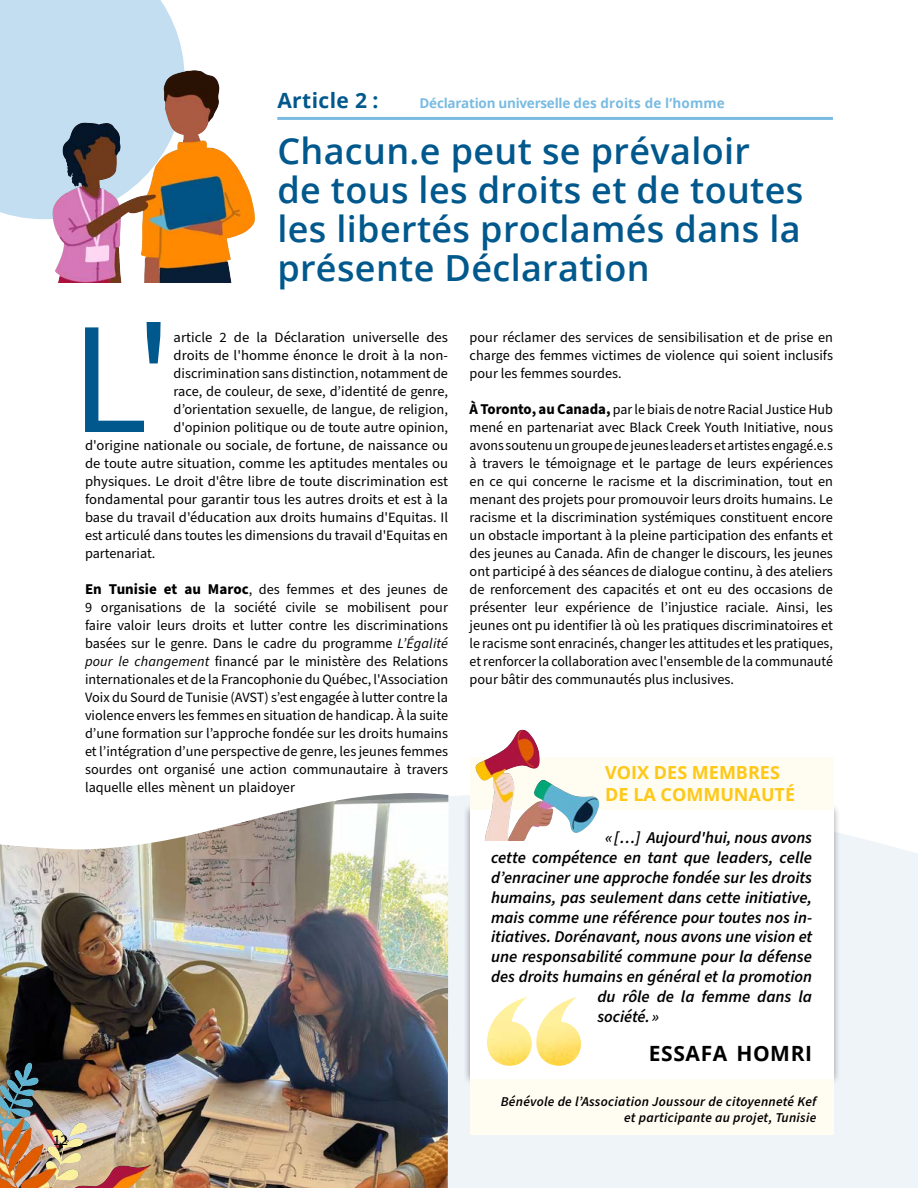
<style>
.page{position:relative;width:918px;height:1188px;background:#fff}
.page>*{position:absolute;margin:0;border:0;box-sizing:border-box;transform-origin:0 0}
.t1{font:159.45px "Source Sans Pro";color:#00588d}
.t2{font:600 36px/39px "Open Sans";letter-spacing:.01em;color:#00588d}
.t3{font:700 21px "Open Sans";letter-spacing:.03em;color:#000}
.t4{font:700 21px "Open Sans";letter-spacing:.02em;color:#00588d}
.t5{font:700 18px/21.6px "Open Sans";color:#fec818}
.t6{font:italic 600 16.5px "Source Sans Pro";color:#000}
.t7{font:15px "Source Sans Pro";color:#000}
.t8{font:14.25px/18px "Source Sans Pro";color:#000;text-align:justify}
.t9{font:italic 600 13.5px/16.2px "Source Sans Pro";letter-spacing:.02em;color:#000;text-align:right}
.t10{font:700 13.5px "Open Sans";letter-spacing:-.02em;color:#79bbe2}
.s1{font-weight:700;font-size:15px}
.s2{font-style:italic}
</style>
<div class="page">
<svg style="left:448px;top:773px;width:470px;height:415px;fill:#eff4f9"></svg>
<img style="left:0;top:850px;width:448px;height:338px">
<img style="left:0;top:793px;width:448px;height:57px">
<hr style="left:277px;top:117px;width:556px;height:3px;background:#79bbe2">
<div style="left:463px;top:802px;width:378px;height:284px;background:#000;opacity:.4"></div>
<div style="left:470px;top:810px;width:363px;height:268px;background:#fff"></div>
<img style="left:487px;top:997px;width:94px;height:69px">
<div style="left:470px;top:757px;width:363px;height:53px;background:#fffcf1"></div>
<img style="left:475px;top:729px;width:125px;height:111px">
<div style="left:470px;top:1080px;width:363px;height:55px;background:#fffcf1"></div>
<div style="left:0;top:0;width:184px;height:218px;background:#c3ddf1"></div>
<img style="left:23px;top:63px;width:232px;height:219px">
<img style="left:0;top:1059px;width:153px;height:129px">
<p class="t7" style="left:53px;top:1130px;width:16px">12</p>
<h3 class="t4" style="left:277px;top:86px;width:102px">Article 2 :</h3>
<p class="t10" style="left:420px;top:94px;width:307px">Déclaration universelle des droits de l’homme</p>
<h2 class="t2" style="left:277px;top:131px;width:528px">Chacun.e peut se prévaloir<br>de tous les droits et de toutes les libertés proclamés dans la présente Déclaration</h2>
<h1 class="t1" style="left:71px;top:273px;width:104px">L'</h1>
<p class="t8" style="left:174px;top:329px;width:276px">article 2 de la Déclaration universelle des</p>
<p class="t8" style="left:174px;top:347px;width:276px">droits de l'homme énonce le droit à la non-</p>
<p class="t8" style="left:174px;top:365px;width:276px">discrimination sans distinction, notamment de</p>
<p class="t8" style="left:174px;top:383px;width:276px">race, de couleur, de sexe, d’identité de genre,</p>
<p class="t8" style="left:174px;top:401px;width:276px">d’orientation sexuelle, de langue, de religion,</p>
<p class="t8" style="left:174px;top:419px;width:276px">d'opinion politique ou de toute autre opinion,</p>
<p class="t8" style="left:85px;top:437px;width:365px">d'origine nationale ou sociale, de fortune, de naissance ou</p>
<p class="t8" style="left:85px;top:455px;width:364px">de toute autre situation, comme les aptitudes mentales ou</p>
<p class="t8" style="left:85px;top:473px;width:365px">physiques. Le droit d'être libre de toute discrimination est</p>
<p class="t8" style="left:85px;top:491px;width:365px">fondamental pour garantir tous les autres droits et est à la</p>
<p class="t8" style="left:85px;top:509px;width:365px">base du travail d'éducation aux droits humains d'Equitas. Il</p>
<p class="t8" style="left:85px;top:527px;width:364px">est articulé dans toutes les dimensions du travail d'Equitas en</p>
<p class="t8" style="left:85px;top:545px;width:72px">partenariat.</p>
<p class="t8" style="left:85px;top:581px;width:365px"><span class="s1">En Tunisie et au Maroc</span>, des femmes et des jeunes de 9 organisations de la société civile se mobilisent pour faire valoir leurs droits et lutter contre les discriminations basées sur le genre. Dans le cadre du programme <span class="s2">L’Égalité pour le changement</span> financé par le ministère des Relations internationales et de la Francophonie du Québec, l'Association Voix du Sourd de Tunisie (AVST) s’est engagée à lutter contre la violence envers les femmes en situation de handicap. À la suite d’une formation sur l’approche fondée sur les droits humains et l’intégration d’une perspective de genre, les jeunes femmes sourdes ont organisé une action communautaire à travers laquelle elles mènent un plaidoyer</p>
<p class="t8" style="left:470px;top:329px;width:365px">pour réclamer des services de sensibilisation et de prise en charge des femmes victimes de violence qui soient inclusifs pour les femmes sourdes.</p>
<p class="t8" style="left:470px;top:401px;width:365px"><span class="s1">À Toronto, au Canada,</span> par le biais de notre Racial Justice Hub mené en partenariat avec Black Creek Youth Initiative, nous avons soutenu un groupe de jeunes leaders et artistes engagé.e.s à travers le témoignage et le partage de leurs expériences en ce qui concerne le racisme et la discrimination, tout en menant des projets pour promouvoir leurs droits humains. Le racisme et la discrimination systémiques constituent encore un obstacle important à la pleine participation des enfants et des jeunes au Canada. Afin de changer le discours, les jeunes ont participé à des séances de dialogue continu, à des ateliers de renforcement des capacités et ont eu des occasions de présenter leur expérience de l’injustice raciale. Ainsi, les jeunes ont pu identifier là où les pratiques discriminatoires et le racisme sont enracinés, changer les attitudes et les pratiques, et renforcer la collaboration avec l'ensemble de la communauté pour bâtir des communautés plus inclusives.</p>
<p class="t5" style="left:605px;top:761px;width:191px">VOIX DES MEMBRES<br>DE LA COMMUNAUTÉ</p>
<p class="t6" style="left:605px;top:827px;width:208px">« […] Aujourd'hui, nous avons</p>
<p class="t6" style="left:491px;top:847px;width:322px">cette compétence en tant que leaders, celle</p>
<p class="t6" style="left:491px;top:867px;width:322px">d’enraciner une approche fondée sur les droits</p>
<p class="t6" style="left:491px;top:886px;width:323px">humains, pas seulement dans cette initiative,</p>
<p class="t6" style="left:491px;top:906px;width:323px">mais comme une référence pour toutes nos in-</p>
<p class="t6" style="left:491px;top:926px;width:323px">itiatives. Dorénavant, nous avons une vision et</p>
<p class="t6" style="left:491px;top:946px;width:323px">une responsabilité commune pour la défense</p>
<p class="t6" style="left:491px;top:966px;width:323px">des droits humains en général et la promotion</p>
<p class="t6" style="left:597px;top:985px;width:216px">du rôle de la femme dans la</p>
<p class="t6" style="left:597px;top:1005px;width:63px">société. »</p>
<h3 class="t3" style="left:649px;top:1039px;width:165px">ESSAFA HOMRI</h3>
<p class="t9" style="left:501px;top:1094px;width:317px">Bénévole de l’Association Joussour de citoyenneté Kef et participante au projet, Tunisie</p>
</div>
